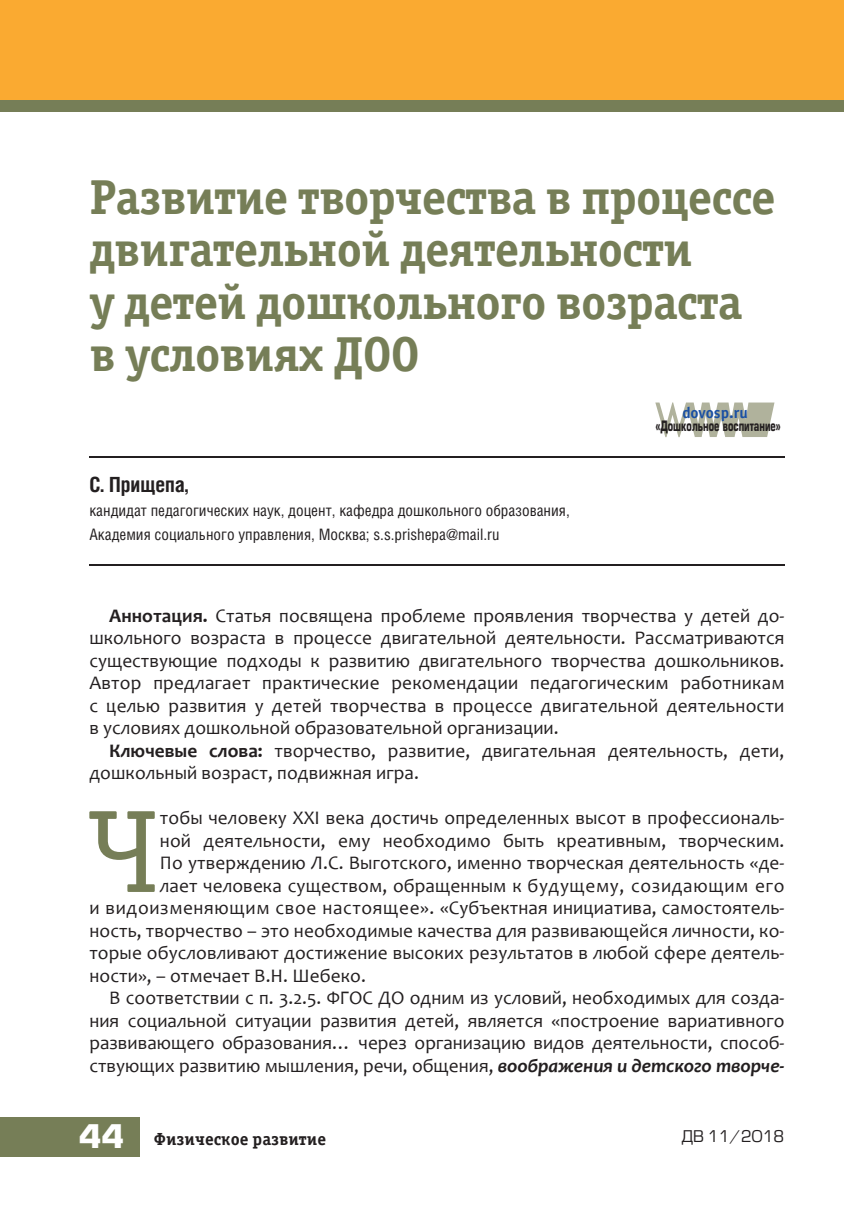
<style>
.page{position:relative;width:844px;height:1216px;background:#fff}
.page>*{position:absolute;margin:0;border:0;box-sizing:border-box;transform-origin:0 0}
.t1{font:117.77px "Officina Serif Book ITC";color:#767e57}
.t2{font:49px/52.5px "Officina Serif Bold ITC";letter-spacing:-.02em;color:#767e57}
.t3{font:700 21px "Helios Cond";color:#231f20}
.t4{font:19.25px/22.4px "Candara";letter-spacing:.005em;color:#231f20;text-align:justify}
.t5{font:17.5px "Officina Serif Bold ITC";color:#231f20}
.t6{font:15.75px/23.6px "Helios Cond";color:#231f20}
.t7{font:15.75px "Europe";color:#231f20}
.t8{font:15.75px "Officina Sans Bold ITC";color:#1a50a3}
.t9{font:700 14px "Europe";color:#231f20;scale:.65 1}
.s1{font-weight:700}
.s2{font-weight:700;font-style:italic}
.s3{font-family:"Europe";font-weight:700;font-size:31.5px;color:#fff}
</style>
<div class="page">
<div style="left:0;top:1116px;width:139px;height:40px;background:#767e57"></div>
<hr style="left:89px;top:456px;width:695px;height:1px;background:#231f20">
<hr style="left:89px;top:564px;width:695px;height:1px;background:#231f20">
<svg style="left:655px;top:402px;width:119px;height:35px"></svg>
<div style="left:0;top:87px;width:843px;height:25px;background:#767e57"></div>
<div style="left:0;top:0;width:843px;height:99px;background:#faaa31"></div>
<h2 class="t2" style="left:89px;top:170px;width:687px">Развитие творчества в процессе двигательной деятельности<br>у детей дошкольного возраста в условиях ДОО</h2>
<p class="t3" style="left:89px;top:472px;width:100px">С. Прищепа,</p>
<p class="t6" style="left:89px;top:498px;width:482px">кандидат педагогических наук, доцент, кафедра дошкольного образования,<br>Академия социального управления, Москва; s.s.prishepa@mail.ru</p>
<p class="t8" style="left:682px;top:402px;width:67px">dovosp.ru</p>
<p class="t9" style="left:655px;top:417px;width:195px">«Дошкольное воспитание»</p>
<p class="t4" style="left:89px;top:604px;width:696px;text-indent:20px"><span class="s1">Аннотация.</span> Статья посвящена проблеме проявления творчества у детей до&shy;школьного возраста в процессе двигательной деятельности. Рассматриваются существующие подходы к развитию двигательного творчества дошкольников.<br>Автор предлагает практические рекомендации педагогическим работникам с целью развития у детей творчества в процессе двигательной деятельности в условиях дошкольной образовательной организации.</p>
<p class="t4" style="left:89px;top:739px;width:696px;text-indent:20px"><span class="s1">Ключевые слова:</span> творчество, развитие, двигательная деятельность, дети, дошкольный возраст, подвижная игра.</p>
<h1 class="t1" style="left:87px;top:784px;width:74px">Ч</h1>
<p class="t4" style="left:160px;top:806px;width:626px">тобы человеку XXI века достичь определенных высот в профессиональ-</p>
<p class="t4" style="left:160px;top:829px;width:626px">ной деятельности, ему необходимо быть креативным, творческим.</p>
<p class="t4" style="left:160px;top:851px;width:626px">По утверждению Л.С. Выготского, именно творческая деятельность «де-</p>
<p class="t4" style="left:160px;top:874px;width:626px">лает человека существом, обращенным к будущему, созидающим его</p>
<p class="t4" style="left:89px;top:896px;width:696px">и видоизменяющим свое настоящее». «Субъектная инициатива, самостоятель-</p>
<p class="t4" style="left:89px;top:919px;width:696px">ность, творчество – это необходимые качества для развивающейся личности, ко-</p>
<p class="t4" style="left:89px;top:941px;width:696px">торые обусловливают достижение высоких результатов в любой сфере деятель-</p>
<p class="t4" style="left:89px;top:964px;width:278px">ности», – отмечает В.Н. Шебеко.</p>
<p class="t4" style="left:109px;top:986px;width:676px">В соответствии с п. 3.2.5. ФГОС ДО одним из условий, необходимых для созда-</p>
<p class="t4" style="left:89px;top:1009px;width:696px">ния социальной ситуации развития детей, является «построение вариативного</p>
<p class="t4" style="left:89px;top:1031px;width:696px">развивающего образования… через организацию видов деятельности, способ-</p>
<p class="t4" style="left:89px;top:1054px;width:696px">ствующих развитию мышления, речи, общения, <span class="s2">воображения и детского творче-</span></p>
<p class="t5" style="left:79px;top:1128px;width:249px"><span class="s3">44</span> Физическое развитие</p>
<p class="t7" style="left:681px;top:1127px;width:104px">ДВ 11/2018</p>
</div>
